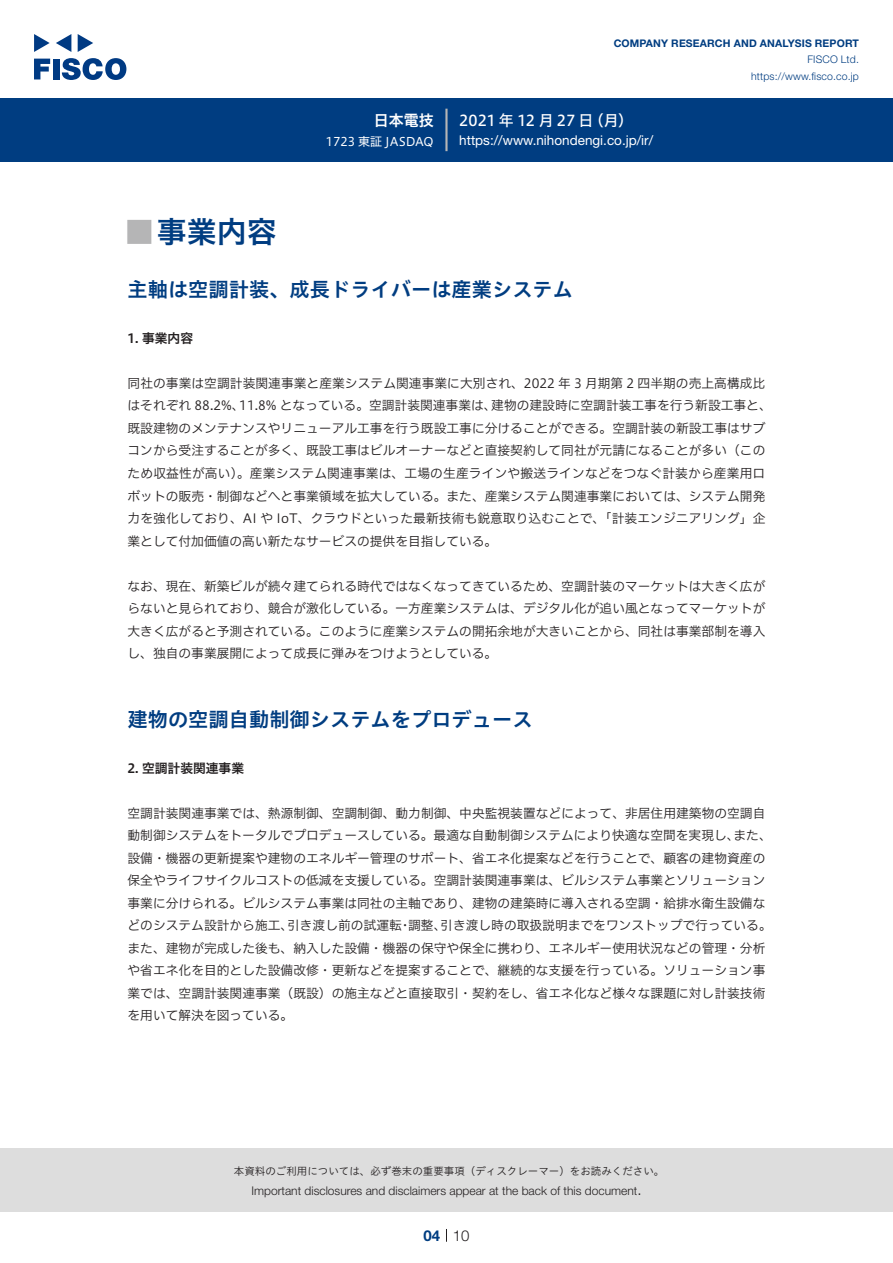
<style>
.page{position:relative;width:893px;height:1263px;background:#fff}
.page>*{position:absolute;margin:0;border:0;box-sizing:border-box;transform-origin:0 0}
.t1{font:30px "Hiragino UD Sans Std N W6";color:#003d81}
.t2{font:24px "Hiragino UD Sans Std W6";color:#b5b5b6}
.t3{font:20.25px "Hiragino UD Sans Std W6";color:#003d81}
.t4{font:15px "Hiragino UD Sans F Std N W5";letter-spacing:-.005em;color:#fff}
.t5{font:15px "Hiragino UD Sans F Std N W6";color:#fff}
.t6{font:300 15px "Helvetica Neue LT Std";color:#231f20}
.t7{font:700 15px "Helvetica Neue LT Std";color:#003d81}
.t8{font:13.5px "Helvetica Neue LT Std";color:#fff}
.t9{font:12.75px/22.5px "Hiragino UD Sans F Std N W3";color:#231f20}
.t10{font:12.75px "Hiragino UD Sans F Std N W6";color:#231f20}
.t11{font:300 12px "Helvetica Neue LT Std";color:#231f20}
.t12{font:12px "Hiragino UD Sans F Std N W4";color:#fff}
.t13{font:10.5px "Hiragino UD Sans Std W3";color:#231f20}
.t14{font:700 10.5px "Helvetica Neue LT Std";letter-spacing:.015em;color:#003d81}
.t15{font:300 10.5px/16.5px "Helvetica Neue LT Std";letter-spacing:.015em;color:#003d81;text-align:right}
</style>
<div class="page">
<div style="left:0;top:1148px;width:893px;height:64px;background:#ddd"></div>
<svg style="left:34px;top:59px;width:16px;height:20px"></svg>
<div style="left:53px;top:59px;width:6px;height:20px;background:#003a83"></div>
<svg style="left:62px;top:58px;width:64px;height:22px"></svg>
<svg style="left:34px;top:34px;width:16px;height:18px"></svg>
<svg style="left:78px;top:34px;width:15px;height:18px"></svg>
<svg style="left:56px;top:34px;width:15px;height:18px"></svg>
<div style="left:0;top:98px;width:893px;height:64px;background:#003d81"></div>
<hr style="left:445px;top:109px;width:3px;height:42px;background:#b5b5b6">
<svg style="left:446px;top:1229px;width:1px;height:13px"></svg>
<p class="t5" style="left:374px;top:109px;width:62px">日本電技</p>
<p class="t12" style="left:326px;top:132px;width:109px">1723 東証 JASDAQ</p>
<p class="t14" style="left:614px;top:37px;width:247px">COMPANY RESEARCH AND ANALYSIS REPORT</p>
<p class="t15" style="left:751px;top:51px;width:109px">FISCO Ltd. https://www.fisco.co j p.</p>
<p class="t4" style="left:589px;top:109px;width:46px">（月(</p>
<p class="t4" style="left:459px;top:109px;width:136px">2021 年 12 月 27 日</p>
<p class="t8" style="left:459px;top:132px;width:195px">https://www.nihondengi. c o j p. /i r/</p>
<h1 class="t1" style="left:157px;top:209px;width:121px">事業内容</h1>
<h2 class="t2" style="left:128px;top:213px;width:25px">█</h2>
<h3 class="t3" style="left:128px;top:274px;width:447px">主軸は空調計装、成長ドライバーは産業システム</h3>
<p class="t10" style="left:128px;top:328px;width:67px">1. 事業内容</p>
<p class="t9" style="left:491px;top:371px;width:282px;text-indent:-364px">同社の事業は空調計装関連事業と産業システム関連事業に大別され、2022 年 3 月期第 2 四半期の売上高構成比建物の建設時に空調計装工事を行う新設工事と、</p>
<p class="t9" style="left:239px;top:394px;width:259px">11.8% となっている。空調計装関連事業は、</p>
<p class="t9" style="left:128px;top:394px;width:639px">はそれぞれ 88.2%、<br>既設建物のメンテナンスやリニューアル工事を行う既設工事に分けることができる。空調計装の新設工事はサブコンから受注することが多く、既設工事はビルオーナーなどと直接契約して同社が元請になることが多い（このため収益性が高い）。産業システム関連事業は、工場の生産ラインや搬送ラインなどをつなぐ計装から産業用ロボットの販売・制御などへと事業領域を拡大している。また、産業システム関連事業においては、システム開発力を強化しており、AI や IoT、クラウドといった最新技術も鋭意取り込むことで、「計装エンジニアリング」企業として付加価値の高い新たなサービスの提供を目指している。</p>
<p class="t9" style="left:128px;top:574px;width:639px;text-align:justify">なお、現在、新築ビルが続々建てられる時代ではなくなってきているため、空調計装のマーケットは大きく広がらないと見られており、競合が激化している。一方産業システムは、デジタル化が追い風となってマーケットが大きく広がると予測されている。このように産業システムの開拓余地が大きいことから、同社は事業部制を導入し、独自の事業展開によって成長に弾みをつけようとしている。</p>
<h3 class="t3" style="left:128px;top:704px;width:406px">建物の空調自動制御システムをプロデュース</h3>
<p class="t10" style="left:128px;top:758px;width:118px">2. 空調計装関連事業</p>
<p class="t9" style="left:733px;top:801px;width:40px;text-indent:-606px">空調計装関連事業では、熱源制御、空調制御、動力制御、中央監視装置などによって、非居住用建築物の空調自また、</p>
<p class="t9" style="left:128px;top:824px;width:613px">動制御システムをトータルでプロデュースしている。最適な自動制御システムにより快適な空間を実現し、</p>
<p class="t9" style="left:128px;top:846px;width:639px">設備・機器の更新提案や建物のエネルギー管理のサポート、省エネ化提案などを行うことで、顧客の建物資産の</p>
<p class="t9" style="left:128px;top:869px;width:639px">保全やライフサイクルコストの低減を支援している。空調計装関連事業は、ビルシステム事業とソリューション</p>
<p class="t9" style="left:128px;top:891px;width:639px">事業に分けられる。ビルシステム事業は同社の主軸であり、建物の建築時に導入される空調・給排水衛生設備な</p>
<p class="t9" style="left:440px;top:914px;width:333px">引き渡し時の取扱説明までをワンストップで行っている。</p>
<p class="t9" style="left:128px;top:914px;width:639px">どのシステム設計から施工、<br>また、建物が完成した後も、納入した設備・機器の保守や保全に携わり、エネルギー使用状況などの管理・分析や省エネ化を目的とした設備改修・更新などを提案することで、継続的な支援を行っている。ソリューション事業では、空調計装関連事業（既設）の施主などと直接取引・契約をし、省エネ化など様々な課題に対し計装技術を用いて解決を図っている。</p>
<p class="t9" style="left:287px;top:914px;width:116px">引き渡し前の試運転</p>
<p class="t9" style="left:408px;top:914px;width:40px">調整、</p>
<p class="t9" style="left:399px;top:914px;width:14px">・</p>
<p class="t13" style="left:234px;top:1163px;width:432px">本資料のご利用については、必ず巻末の重要事項（ディスクレーマー）をお読みください。</p>
<p class="t6" style="left:637px;top:1180px;width:6px">.</p>
<p class="t11" style="left:251px;top:1183px;width:387px">Important disclosures and disclaimers appear at the back of this document</p>
<p class="t7" style="left:423px;top:1226px;width:18px">04</p>
<p class="t6" style="left:453px;top:1226px;width:18px">10</p>
</div>
